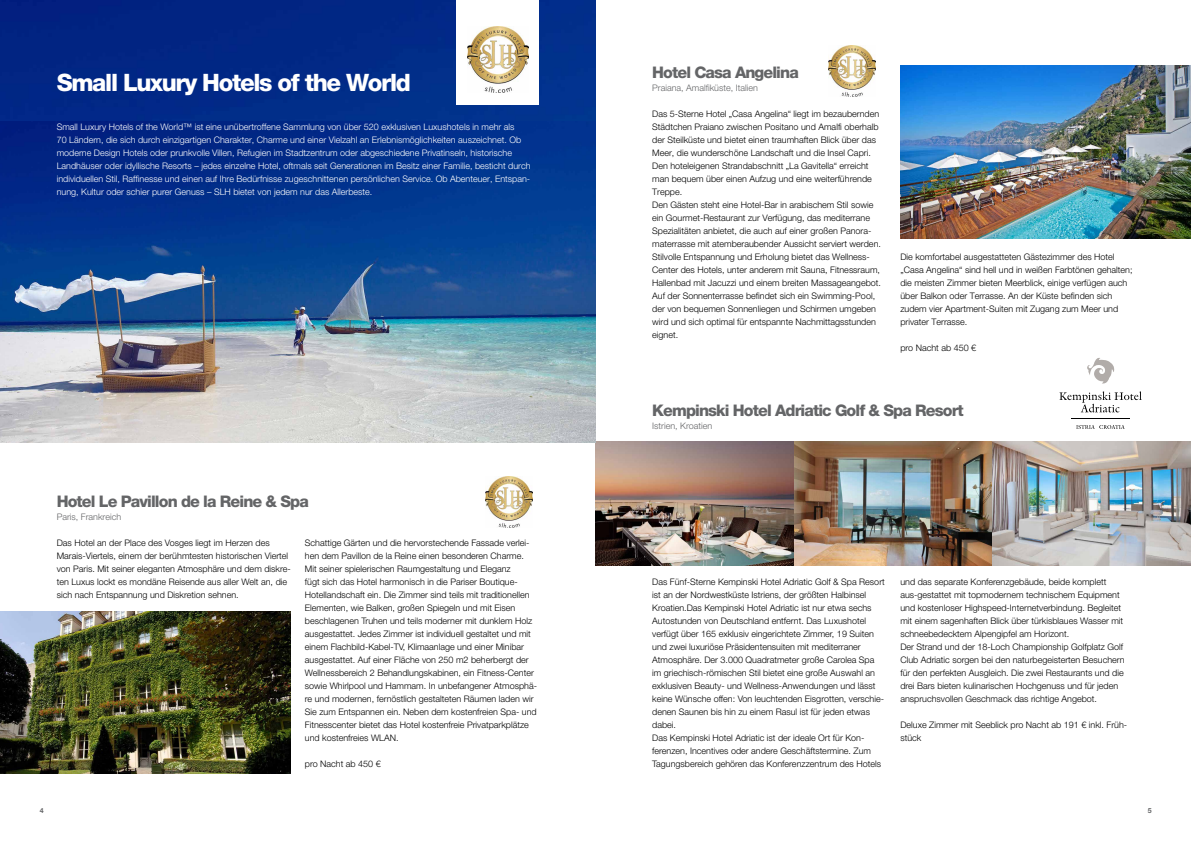
<style>
.page{position:relative;width:1191px;height:842px;background:#fff}
.page>*{position:absolute;margin:0;border:0;box-sizing:border-box;transform-origin:0 0}
.t1{font:800 24px "Helvetica Neue LT Pro";letter-spacing:-.055em;color:#fff}
.t2{font:800 16px "Helvetica Neue LT Pro";letter-spacing:-.055em;color:#646567}
.t3{font:300 9px/13px "Helvetica Neue LT Pro";color:#000}
.t4{font:300 9px/13px "Helvetica Neue LT Pro";color:#fff}
.t5{font:300 9px "Helvetica Neue LT Pro";color:#646567}
.t6{font:700 7px "Helvetica Neue LT Pro";color:#646567}
</style>
<div class="page">
<img style="left:0;top:0;width:595px;height:122px">
<img style="left:595px;top:442px;width:199px;height:124px">
<img style="left:794px;top:442px;width:198px;height:124px">
<img style="left:992px;top:442px;width:199px;height:124px">
<img style="left:900px;top:65px;width:291px;height:173px">
<img style="left:0;top:611px;width:291px;height:163px">
<svg style="left:1059px;top:391px;width:82px;height:21px"></svg>
<svg style="left:1076px;top:425px;width:48px;height:4px"></svg>
<hr style="left:1071px;top:419px;width:58px;height:1px;background:#000">
<svg style="left:1087px;top:358px;width:27px;height:26px"></svg>
<img style="left:0;top:122px;width:595px;height:320px">
<div style="left:456px;top:0;width:83px;height:104px;background:#fff"></div>
<img style="left:467px;top:26px;width:61px;height:67px">
<img style="left:486px;top:476px;width:46px;height:51px">
<img style="left:828px;top:45px;width:47px;height:51px">
<h1 class="t1" style="left:57px;top:68px;width:356px">Small Luxury Hotels of the World</h1>
<p class="t4" style="left:57px;top:120px;width:475px">Small Luxury Hotels of the World™ ist eine unübertroffene Sammlung von über 520 exklusiven Luxushotels in mehr als<br>70 Ländern, die sich durch einzigartigen Charakter, Charme und einer Vielzahl an Erlebnismöglichkeiten auszeichnet. Ob moderne Design Hotels oder prunkvolle Villen, Refugien im Stadtzentrum oder abgeschiedene Privatinseln, historische Landhäuser oder idyllische Resorts – jedes einzelne Hotel, oftmals seit Generationen im Besitz einer Familie, besticht durch individuellen Stil, Raffinesse und einen auf Ihre Bedürfnisse zugeschnittenen persönlichen Service. Ob Abenteuer, Entspan&shy;nung, Kultur oder schier purer Genuss – SLH bietet von jedem nur das Allerbeste.</p>
<h2 class="t2" style="left:57px;top:492px;width:254px">Hotel Le Pavillon de la Reine &amp; Spa</h2>
<p class="t3" style="left:305px;top:536px;width:234px">Schattige Gärten und die hervorstechende Fassade verlei&shy;hen dem Pavillon de la Reine einen besonderen Charme.<br>Mit seiner spielerischen Raumgestaltung und Eleganz<br>fügt sich das Hotel harmonisch in die Pariser Boutique-Hotellandschaft ein. Die Zimmer sind teils mit traditionellen Elementen, wie Balken, großen Spiegeln und mit Eisen beschlagenen Truhen und teils moderner mit dunklem Holz ausgestattet. Jedes Zimmer ist individuell gestaltet und mit einem Flachbild-Kabel-TV, Klimaanlage und einer Minibar ausgestattet. Auf einer Fläche von 250 m2 beherbergt der Wellnessbereich 2 Behandlungskabinen, ein Fitness-Center sowie Whirlpool und Hammam. In unbefangener Atmosphä&shy;re und modernen, fernöstlich gestalteten Räumen laden wir Sie zum Entspannen ein. Neben dem kostenfreien Spa- und Fitnesscenter bietet das Hotel kostenfreie Privatparkplätze und kostenfreies WLAN.</p>
<p class="t3" style="left:305px;top:757px;width:77px">pro Nacht ab 450 €</p>
<p class="t5" style="left:57px;top:511px;width:66px">Paris, Frankreich</p>
<p class="t3" style="left:57px;top:536px;width:235px">Das Hotel an der Place des Vosges liegt im Herzen des Marais-Viertels, einem der berühmtesten historischen Viertel von Paris. Mit seiner eleganten Atmosphäre und dem diskre&shy;ten Luxus lockt es mondäne Reisende aus aller Welt an, die sich nach Entspannung und Diskretion sehnen.</p>
<h2 class="t2" style="left:652px;top:63px;width:148px">Hotel Casa Angelina</h2>
<p class="t5" style="left:652px;top:82px;width:107px">Praiana, Amalfiküste, Italien</p>
<p class="t3" style="left:652px;top:107px;width:230px">Das 5-Sterne Hotel „Casa Angelina“ liegt im bezaubernden Städtchen Praiano zwischen Positano und Amalfi oberhalb der Steilküste und bietet einen traumhaften Blick über das Meer, die wunderschöne Landschaft und die Insel Capri.<br>Den hoteleigenen Strandabschnitt „La Gavitella“ erreicht man bequem über einen Aufzug und eine weiterführende Treppe.<br>Den Gästen steht eine Hotel-Bar in arabischem Stil sowie ein Gourmet-Restaurant zur Verfügung, das mediterrane Spezialitäten anbietet, die auch auf einer großen Panora&shy;materrasse mit atemberaubender Aussicht serviert werden.<br>Stilvolle Entspannung und Erholung bietet das Wellness-Center des Hotels, unter anderem mit Sauna, Fitnessraum, Hallenbad mit Jacuzzi und einem breiten Massageangebot.<br>Auf der Sonnenterrasse befindet sich ein Swimming-Pool, der von bequemen Sonnenliegen und Schirmen umgeben wird und sich optimal für entspannte Nachmittagsstunden eignet.</p>
<p class="t3" style="left:900px;top:250px;width:234px">Die komfortabel ausgestatteten Gästezimmer des Hotel „Casa Angelina“ sind hell und in weißen Farbtönen gehalten; die meisten Zimmer bieten Meerblick, einige verfügen auch über Balkon oder Terrasse. An der Küste befinden sich zudem vier Apartment-Suiten mit Zugang zum Meer und privater Terrasse.</p>
<p class="t3" style="left:900px;top:341px;width:77px">pro Nacht ab 450 €</p>
<h2 class="t2" style="left:652px;top:401px;width:313px">Kempinski Hotel Adriatic Golf &amp; Spa Resort</h2>
<p class="t5" style="left:652px;top:420px;width:62px">Istrien, Kroatien</p>
<p class="t3" style="left:652px;top:575px;width:234px">Das Fünf-Sterne Kempinski Hotel Adriatic Golf &amp; Spa Resort ist an der Nordwestküste Istriens, der größten Halbinsel Kroatien.Das Kempinski Hotel Adriatic ist nur etwa sechs Autostunden von Deutschland entfernt. Das Luxushotel verfügt über 165 exklusiv eingerichtete Zimmer, 19 Suiten und zwei luxuriöse Präsidentensuiten mit mediterraner Atmosphäre. Der 3.000 Quadratmeter große Carolea Spa im griechisch-römischen Stil bietet eine große Auswahl an exklusiven Beauty- und Wellness-Anwendungen und lässt keine Wünsche offen: Von leuchtenden Eisgrotten, verschie&shy;denen Saunen bis hin zu einem Rasul ist für jeden etwas dabei.<br>Das Kempinski Hotel Adriatic ist der ideale Ort für Kon&shy;ferenzen, Incentives oder andere Geschäftstermine. Zum Tagungsbereich gehören das Konferenzzentrum des Hotels</p>
<p class="t3" style="left:900px;top:575px;width:226px">und das separate Konferenzgebäude, beide komplett aus-gestattet mit topmodernem technischem Equipment und kostenloser Highspeed-Internetverbindung. Begleitet mit einem sagenhaften Blick über türkisblaues Wasser mit schneebedecktem Alpengipfel am Horizont.<br>Der Strand und der 18-Loch Championship Golfplatz Golf Club Adriatic sorgen bei den naturbegeisterten Besuchern für den perfekten Ausgleich. Die zwei Restaurants und die drei Bars bieten kulinarischen Hochgenuss und für jeden anspruchsvollen Geschmack das richtige Angebot.</p>
<p class="t3" style="left:900px;top:718px;width:228px">Deluxe Zimmer mit Seeblick pro Nacht ab 191 € inkl. Früh&shy;stück</p>
<p class="t6" style="left:40px;top:806px;width:5px">4</p>
<p class="t6" style="left:1147px;top:806px;width:5px">5</p>
</div>
